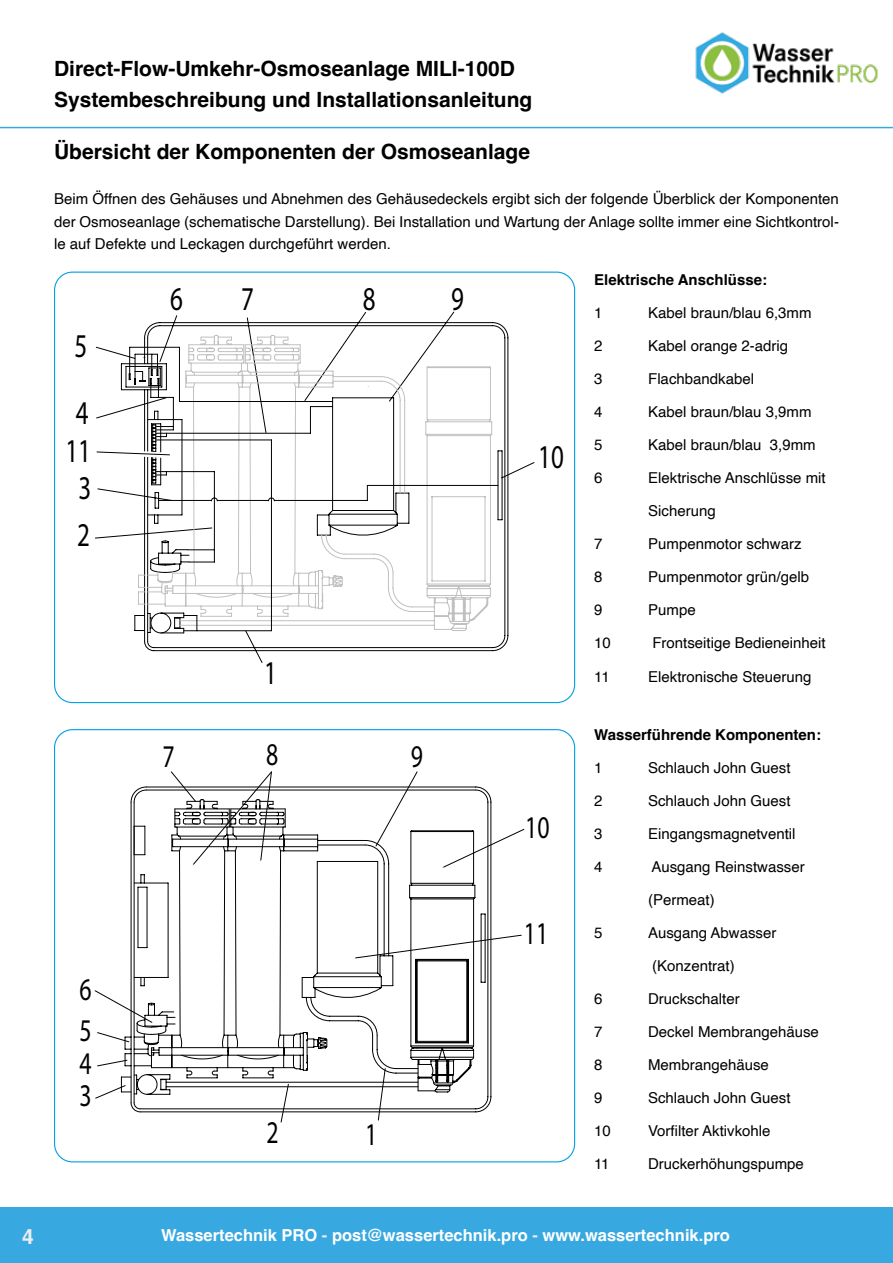
<style>
.page{position:relative;width:893px;height:1263px;background:#fff}
.page>*{position:absolute;margin:0;border:0;box-sizing:border-box;transform-origin:0 0}
.t1{font:33.3px/67.3px "Myriad Pro";color:#020203;scale:.75 1}
.t2{font:31.65px "Myriad Pro";color:#020203;scale:.75 1}
.t3{font:700 21px/31.5px "Helvetica";color:#000}
.t4{font:700 21px "Helvetica";color:#ecedf0}
.t5{font:700 16.5px "Helvetica";color:#fff}
.t6{font:15px/22.5px "Helvetica";color:#000;text-align:justify}
.t7{font:700 15px "Helvetica";color:#000}
.s1{color:#ecedf0}
</style>
<div class="page">
<div style="left:0;top:1208px;width:893px;height:55px;background:#38a8e0"></div>
<hr style="left:0;top:127px;width:893px;height:1px;background:#38a8e0">
<img style="left:695px;top:32px;width:183px;height:62px">
<svg style="left:95px;top:312px;width:413px;height:351px"></svg>
<svg style="left:121px;top:337px;width:413px;height:305px"></svg>
<svg style="left:158px;top:335px;width:235px;height:11px"></svg>
<svg style="left:97px;top:447px;width:32px;height:14px"></svg>
<svg style="left:129px;top:346px;width:370px;height:286px"></svg>
<svg style="left:130px;top:771px;width:392px;height:349px"></svg>
<svg style="left:134px;top:787px;width:357px;height:325px"></svg>
<svg style="left:121px;top:790px;width:364px;height:305px"></svg>
<svg style="left:409px;top:831px;width:66px;height:260px"></svg>
<svg style="left:281px;top:1084px;width:8px;height:38px"></svg>
<h3 class="t3" style="left:54px;top:55px;width:480px">Direct-Flow-Umkehr-Osmoseanlage MILI-100D<br>Systembeschreibung und Installationsanleitung</h3>
<h3 class="t3" style="left:54px;top:138px;width:478px">Übersicht der Komponenten der Osmoseanlage</h3>
<p class="t6" style="left:54px;top:188px;width:786px">Beim Öffnen des Gehäuses und Abnehmen des Gehäusedeckels ergibt sich der folgende Überblick der Komponenten der Osmoseanlage (schematische Darstellung). Bei Installation und Wartung der Anlage sollte immer eine Sichtkontrol&shy;le auf Defekte und Leckagen durchgeführt werden.</p>
<h1 class="t1" style="left:74px;top:311px;width:20px">5<br>4</h1>
<h1 class="t1" style="left:65px;top:416px;width:36px">11</h1>
<h1 class="t1" style="left:78px;top:454px;width:19px">3</h1>
<h1 class="t1" style="left:77px;top:501px;width:19px">2</h1>
<h2 class="t2" style="left:80px;top:969px;width:18px">6</h2>
<h2 class="t2" style="left:80px;top:1011px;width:18px">5</h2>
<h2 class="t2" style="left:80px;top:1044px;width:18px">4</h2>
<h2 class="t2" style="left:80px;top:1076px;width:18px">3</h2>
<h1 class="t1" style="left:170px;top:264px;width:19px">6</h1>
<h1 class="t1" style="left:241px;top:264px;width:19px">7</h1>
<h1 class="t1" style="left:363px;top:264px;width:19px">8</h1>
<h1 class="t1" style="left:451px;top:264px;width:19px">9</h1>
<h1 class="t1" style="left:264px;top:639px;width:19px">1</h1>
<h2 class="t2" style="left:162px;top:736px;width:18px">7</h2>
<h2 class="t2" style="left:266px;top:735px;width:18px">8</h2>
<h2 class="t2" style="left:411px;top:736px;width:18px">9</h2>
<h2 class="t2" style="left:266px;top:1113px;width:18px">2</h2>
<h2 class="t2" style="left:365px;top:1114px;width:18px">1</h2>
<h1 class="t1" style="left:538px;top:423px;width:36px">10</h1>
<h2 class="t2" style="left:525px;top:808px;width:34px">10</h2>
<h2 class="t2" style="left:524px;top:914px;width:34px">11</h2>
<p class="t7" style="left:594px;top:271px;width:174px">Elektrische Anschlüsse:</p>
<p class="t6" style="left:594px;top:302px;width:10px">1</p>
<p class="t6" style="left:648px;top:302px;width:165px">Kabel braun/blau 6,3mm</p>
<p class="t6" style="left:594px;top:335px;width:10px">2</p>
<p class="t6" style="left:648px;top:335px;width:142px">Kabel orange 2-adrig</p>
<p class="t6" style="left:594px;top:368px;width:10px">3</p>
<p class="t6" style="left:648px;top:368px;width:107px">Flachbandkabel</p>
<p class="t6" style="left:594px;top:401px;width:10px">4</p>
<p class="t6" style="left:648px;top:401px;width:165px">Kabel braun/blau 3,9mm</p>
<p class="t6" style="left:594px;top:434px;width:10px">5</p>
<p class="t6" style="left:648px;top:434px;width:169px">Kabel braun/blau 3,9mm</p>
<p class="t6" style="left:594px;top:467px;width:10px">6</p>
<p class="t6" style="left:648px;top:467px;width:179px">Elektrische Anschlüsse mit</p>
<p class="t6" style="left:648px;top:500px;width:69px">Sicherung</p>
<p class="t6" style="left:594px;top:533px;width:10px">7</p>
<p class="t6" style="left:648px;top:533px;width:155px">Pumpenmotor schwarz</p>
<p class="t6" style="left:594px;top:566px;width:10px">8</p>
<p class="t6" style="left:648px;top:566px;width:162px">Pumpenmotor grün/gelb</p>
<p class="t6" style="left:594px;top:599px;width:10px">9</p>
<p class="t6" style="left:648px;top:599px;width:49px">Pumpe</p>
<p class="t6" style="left:594px;top:632px;width:18px">10</p>
<p class="t6" style="left:652px;top:632px;width:175px">Frontseitige Bedieneinheit</p>
<p class="t6" style="left:594px;top:665px;width:17px">11</p>
<p class="t6" style="left:648px;top:665px;width:165px">Elektronische Steuerung</p>
<p class="t7" style="left:594px;top:726px;width:228px">Wasserführende Komponenten:</p>
<p class="t6" style="left:594px;top:757px;width:10px">1</p>
<p class="t6" style="left:648px;top:757px;width:144px">Schlauch John Guest</p>
<p class="t6" style="left:594px;top:790px;width:10px">2</p>
<p class="t6" style="left:648px;top:790px;width:144px">Schlauch John Guest</p>
<p class="t6" style="left:594px;top:823px;width:10px">3</p>
<p class="t6" style="left:648px;top:823px;width:149px">Eingangsmagnetventil</p>
<p class="t6" style="left:594px;top:856px;width:10px">4</p>
<p class="t6" style="left:651px;top:856px;width:155px">Ausgang Reinstwasser</p>
<p class="t6" style="left:648px;top:889px;width:68px">(Permeat)</p>
<p class="t6" style="left:594px;top:922px;width:10px">5</p>
<p class="t6" style="left:648px;top:922px;width:130px">Ausgang Abwasser</p>
<p class="t6" style="left:652px;top:955px;width:84px">(Konzentrat)</p>
<p class="t6" style="left:594px;top:988px;width:10px">6</p>
<p class="t6" style="left:648px;top:988px;width:93px">Druckschalter</p>
<p class="t6" style="left:594px;top:1021px;width:10px">7</p>
<p class="t6" style="left:648px;top:1021px;width:172px">Deckel Membrangehäuse</p>
<p class="t6" style="left:594px;top:1054px;width:10px">8</p>
<p class="t6" style="left:648px;top:1054px;width:122px">Membrangehäuse</p>
<p class="t6" style="left:594px;top:1087px;width:10px">9</p>
<p class="t6" style="left:648px;top:1087px;width:144px">Schlauch John Guest</p>
<p class="t6" style="left:594px;top:1120px;width:18px">10</p>
<p class="t6" style="left:648px;top:1120px;width:124px">Vorfilter Aktivkohle</p>
<p class="t6" style="left:594px;top:1153px;width:17px">11</p>
<p class="t6" style="left:648px;top:1153px;width:157px">Druckerhöhungspumpe</p>
<h3 class="t4" style="left:22px;top:1224px;width:13px">4</h3>
<p class="t5" style="left:161px;top:1225px;width:570px">Wassertechnik PRO <span class="s1">-</span> post@wassertechnik.pro <span class="s1">-</span> www.wassertechnik.pro</p>
</div>
